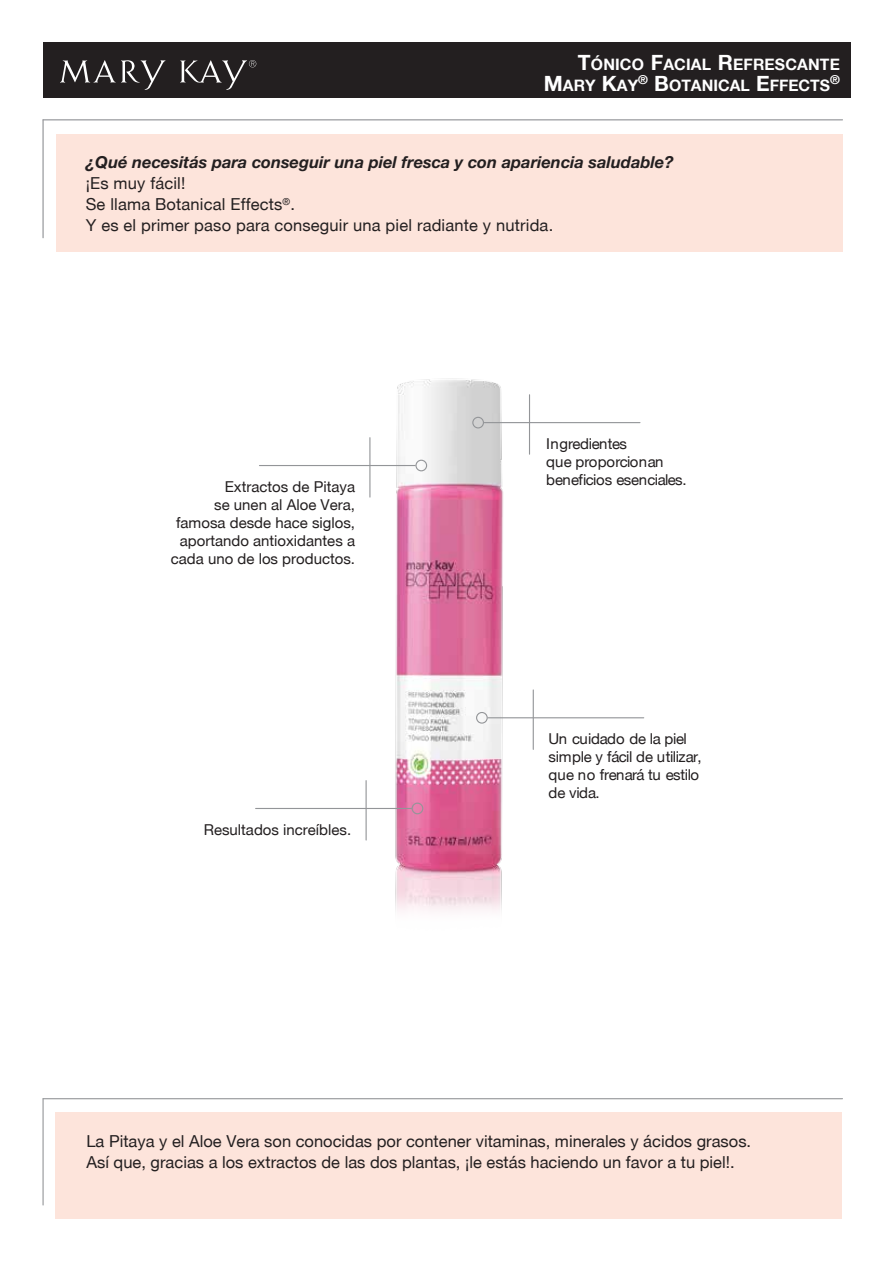
<style>
.page{position:relative;width:893px;height:1263px;background:#fff}
.page>*{position:absolute;margin:0;border:0;box-sizing:border-box;transform-origin:0 0}
.t1{font:16.5px/21px "Helvetica Neue";color:#231f20}
.t2{font:italic 700 16.5px "Helvetica Neue LT Std";color:#231f20}
.t3{font:700 15.75px/21px "Helvetica Neue";letter-spacing:.01em;color:#fff;text-align:right}
.t4{font:15px/18px "Helvetica Neue";color:#231f20;text-align:right}
.t5{font:15px/18px "Helvetica Neue";letter-spacing:-.03em;color:#231f20}
.s1{font-size:21px}
</style>
<div class="page">
<img style="left:285px;top:378px;width:327px;height:533px">
<div style="left:56px;top:134px;width:787px;height:118px;background:#fde4db"></div>
<hr style="left:42px;top:120px;width:2px;height:118px;background:#939598">
<hr style="left:43px;top:119px;width:799px;height:1px;background:#939598">
<div style="left:55px;top:1113px;width:787px;height:106px;background:#fde4db"></div>
<hr style="left:43px;top:1099px;width:1px;height:106px;background:#939598">
<hr style="left:43px;top:1098px;width:799px;height:1px;background:#939598">
<div style="left:43px;top:43px;width:808px;height:55px;background:#231f20"></div>
<svg style="left:60px;top:60px;width:106px;height:30px"></svg>
<svg style="left:180px;top:60px;width:76px;height:30px"></svg>
<hr style="left:484px;top:422px;width:156px;height:1px;background:#939598">
<hr style="left:529px;top:395px;width:1px;height:59px;background:#939598">
<div style="left:472px;top:417px;width:12px;height:11px;border:1px solid #939598;border-radius:50%"></div>
<hr style="left:259px;top:465px;width:156px;height:1px;background:#939598">
<hr style="left:369px;top:438px;width:1px;height:59px;background:#939598">
<div style="left:415px;top:460px;width:12px;height:11px;border:1px solid #939598;border-radius:50%"></div>
<hr style="left:488px;top:717px;width:156px;height:1px;background:#939598">
<hr style="left:533px;top:690px;width:1px;height:59px;background:#939598">
<div style="left:476px;top:712px;width:12px;height:12px;border:1px solid #939598;border-radius:50%"></div>
<hr style="left:256px;top:808px;width:155px;height:1px;background:#939598">
<hr style="left:366px;top:781px;width:1px;height:59px;background:#939598">
<div style="left:412px;top:803px;width:11px;height:11px;border:1px solid #939598;border-radius:50%"></div>
<p class="t3" style="left:544px;top:53px;width:298px"><span class="s1">T</span>ÓNICO <span class="s1">F</span>ACIAL <span class="s1">R</span>EFRESCANTE<br><span class="s1">M</span>ARY <span class="s1">K</span>AY<sup>®</sup> <span class="s1">B</span>OTANICAL <span class="s1">E</span>FFECTS<sup>®</sup></p>
<p class="t2" style="left:86px;top:152px;width:589px">¿Qué necesitás para conseguir una piel fresca y con apariencia saludable?</p>
<p class="t1" style="left:86px;top:173px;width:469px">¡Es muy fácil!<br>Se llama Botanical Effects<sup>®</sup>.<br>Y es el primer paso para conseguir una piel radiante y nutrida.</p>
<p class="t4" style="left:171px;top:478px;width:186px">Extractos de Pitaya<br>se unen al Aloe Vera, famosa desde hace siglos, aportando antioxidantes a cada uno de los productos.</p>
<p class="t4" style="left:204px;top:821px;width:149px">Resultados increíbles.</p>
<p class="t5" style="left:546px;top:434px;width:142px">Ingredientes<br>que proporcionan beneficios esenciales.</p>
<p class="t5" style="left:548px;top:729px;width:155px">Un cuidado de la piel simple y fácil de utilizar, que no frenará tu estilo de vida.</p>
<p class="t1" style="left:86px;top:1130px;width:666px">La Pitaya y el Aloe Vera son conocidas por contener vitaminas, minerales y ácidos grasos.<br>Así que, gracias a los extractos de las dos plantas, ¡le estás haciendo un favor a tu piel!.</p>
</div>
